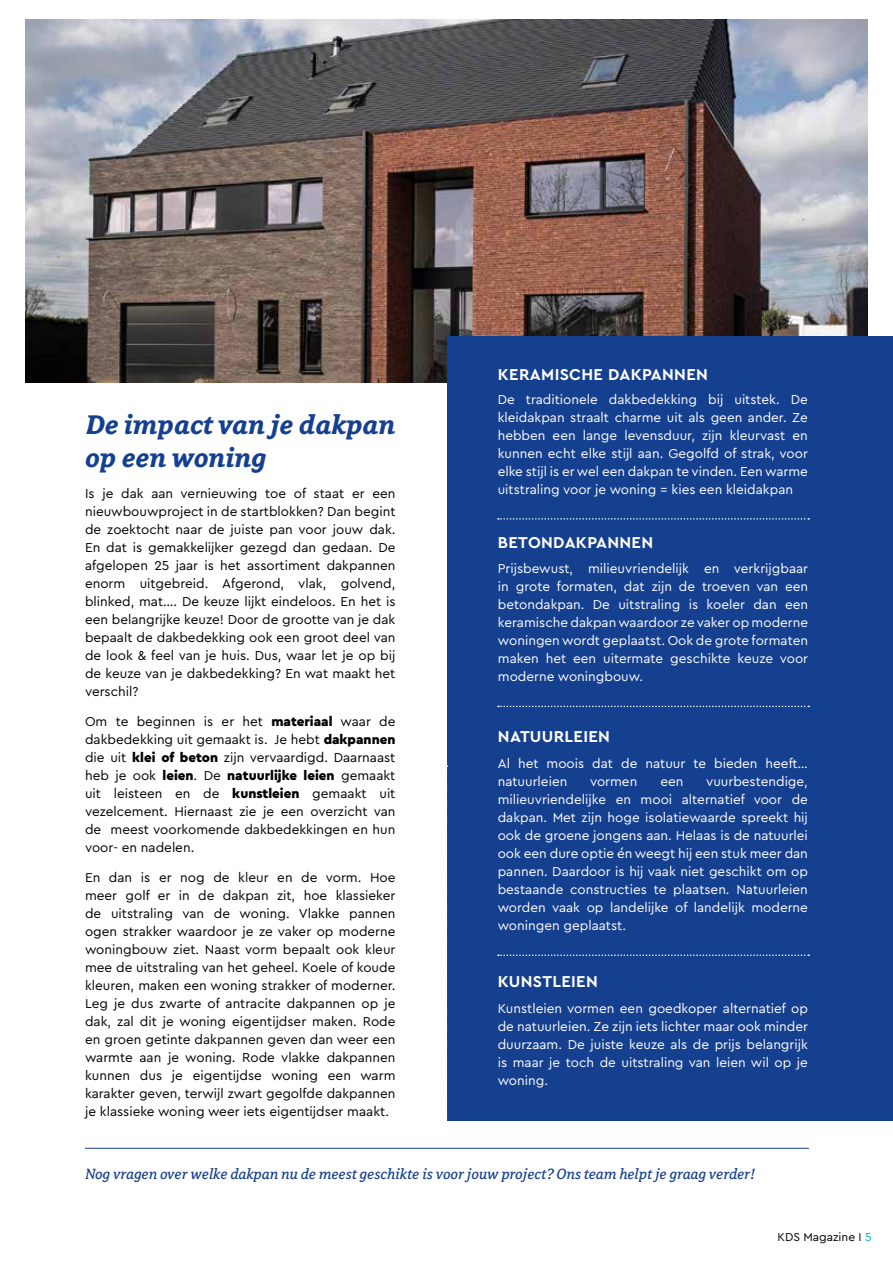
<style>
.page{position:relative;width:893px;height:1263px;background:#fff}
.page>*{position:absolute;margin:0;border:0;box-sizing:border-box;transform-origin:0 0}
.t1{font:italic 700 30px/33px "Avance";color:#153f8f}
.t2{font:italic 16.5px "Avance";color:#153f8f}
.t3{font:700 16.5px "Cera PRO";letter-spacing:.02em;color:#fff}
.t4{font:13.5px/18px "Cera PRO";color:#000;text-align:justify}
.t5{font:13.5px/18px "Cera PRO";color:#fff;text-align:justify}
.t6{font:12px "Cera PRO";color:#000}
.s1{font-weight:900}
.s2{color:#00b4c4}
</style>
<div class="page">
<img style="left:26px;top:19px;width:841px;height:364px">
<div style="left:447px;top:337px;width:446px;height:784px;background:#153f8f"></div>
<hr style="left:85px;top:1148px;width:724px;height:1px;background:#153f8f">
<svg style="left:498px;top:518px;width:311px;height:2px"></svg>
<svg style="left:498px;top:706px;width:311px;height:1px"></svg>
<svg style="left:498px;top:954px;width:311px;height:2px"></svg>
<h1 class="t1" style="left:85px;top:408px;width:312px">De impact van je dakpan op een woning</h1>
<p class="t4" style="left:85px;top:484px;width:312px">Is je dak aan vernieuwing toe of staat er een nieuwbouwproject in de startblokken? Dan begint de zoektocht naar de juiste pan voor jouw dak.<br>En dat is gemakkelijker gezegd dan gedaan. De afgelopen 25 jaar is het assortiment dakpannen enorm uitgebreid. Afgerond, vlak, golvend, blinked, mat…. De keuze lijkt eindeloos. En het is een belangrijke keuze! Door de grootte van je dak bepaalt de dakbedekking ook een groot deel van de look &amp; feel van je huis. Dus, waar let je op bij de keuze van je dakbedekking? En wat maakt het verschil?</p>
<p class="t4" style="left:85px;top:712px;width:312px">Om te beginnen is er het <span class="s1">materiaal</span> waar de dakbedekking uit gemaakt is. Je hebt <span class="s1">dakpannen </span>die uit <span class="s1">klei of beton</span> zijn vervaardigd. Daarnaast heb je ook <span class="s1">leien</span>. De <span class="s1">natuurlijke leien</span> gemaakt uit leisteen en de <span class="s1">kunstleien</span> gemaakt uit vezelcement. Hiernaast zie je een overzicht van de meest voorkomende dakbedekkingen en hun voor- en nadelen.</p>
<p class="t4" style="left:85px;top:868px;width:312px">En dan is er nog de kleur en de vorm. Hoe meer golf er in de dakpan zit, hoe klassieker de uitstraling van de woning. Vlakke pannen ogen strakker waardoor je ze vaker op moderne woningbouw ziet. Naast vorm bepaalt ook kleur mee de uitstraling van het geheel. Koele of koude kleuren, maken een woning strakker of moderner.<br>Leg je dus zwarte of antracite dakpannen op je dak, zal dit je woning eigentijdser maken. Rode en groen getinte dakpannen geven dan weer een warmte aan je woning. Rode vlakke dakpannen kunnen dus je eigentijdse woning een warm karakter geven, terwijl zwart gegolfde dakpannen je klassieke woning weer iets eigentijdser maakt.</p>
<p class="t3" style="left:498px;top:363px;width:211px">KERAMISCHE DAKPANNEN</p>
<p class="t5" style="left:498px;top:390px;width:312px">De traditionele dakbedekking bij uitstek. De kleidakpan straalt charme uit als geen ander. Ze hebben een lange levensduur, zijn kleurvast en kunnen echt elke stijl aan. Gegolfd of strak, voor elke stijl is er wel een dakpan te vinden. Een warme uitstraling voor je woning = kies een kleidakpan</p>
<p class="t3" style="left:498px;top:532px;width:157px">BETONDAKPANNEN</p>
<p class="t5" style="left:498px;top:559px;width:312px">Prijsbewust, milieuvriendelijk en verkrijgbaar in grote formaten, dat zijn de troeven van een betondakpan. De uitstraling is koeler dan een keramische dakpan waardoor ze vaker op moderne woningen wordt geplaatst. Ook de grote formaten maken het een uitermate geschikte keuze voor moderne woningbouw.</p>
<p class="t3" style="left:498px;top:726px;width:114px">NATUURLEIEN</p>
<p class="t5" style="left:498px;top:754px;width:312px">Al het moois dat de natuur te bieden heeft… natuurleien</p>
<p class="t5" style="left:498px;top:772px;width:312px;text-indent:208px">vuurbestendige, milieuvriendelijke en mooi alternatief voor de dakpan. Met zijn hoge isolatiewaarde spreekt hij ook de groene jongens aan. Helaas is de natuurlei ook een dure optie én weegt hij een stuk meer dan pannen. Daardoor is hij vaak niet geschikt om op bestaande constructies te plaatsen. Natuurleien worden vaak op landelijke of landelijk moderne woningen geplaatst.</p>
<p class="t5" style="left:590px;top:772px;width:49px">vormen</p>
<p class="t5" style="left:660px;top:772px;width:25px">een</p>
<p class="t3" style="left:498px;top:970px;width:102px">KUNSTLEIEN</p>
<p class="t5" style="left:498px;top:999px;width:312px">Kunstleien vormen een goedkoper alternatief op de natuurleien. Ze zijn iets lichter maar ook minder duurzaam. De juiste keuze als de prijs belangrijk is maar je toch de uitstraling van leien wil op je woning.</p>
<p class="t2" style="left:85px;top:1166px;width:671px">Nog vragen over welke dakpan nu de meest geschikte is voor jouw project? Ons team helpt je graag verder!</p>
<p class="t6" style="left:777px;top:1229px;width:96px">KDS Magazine I <span class="s2">5</span></p>
</div>
